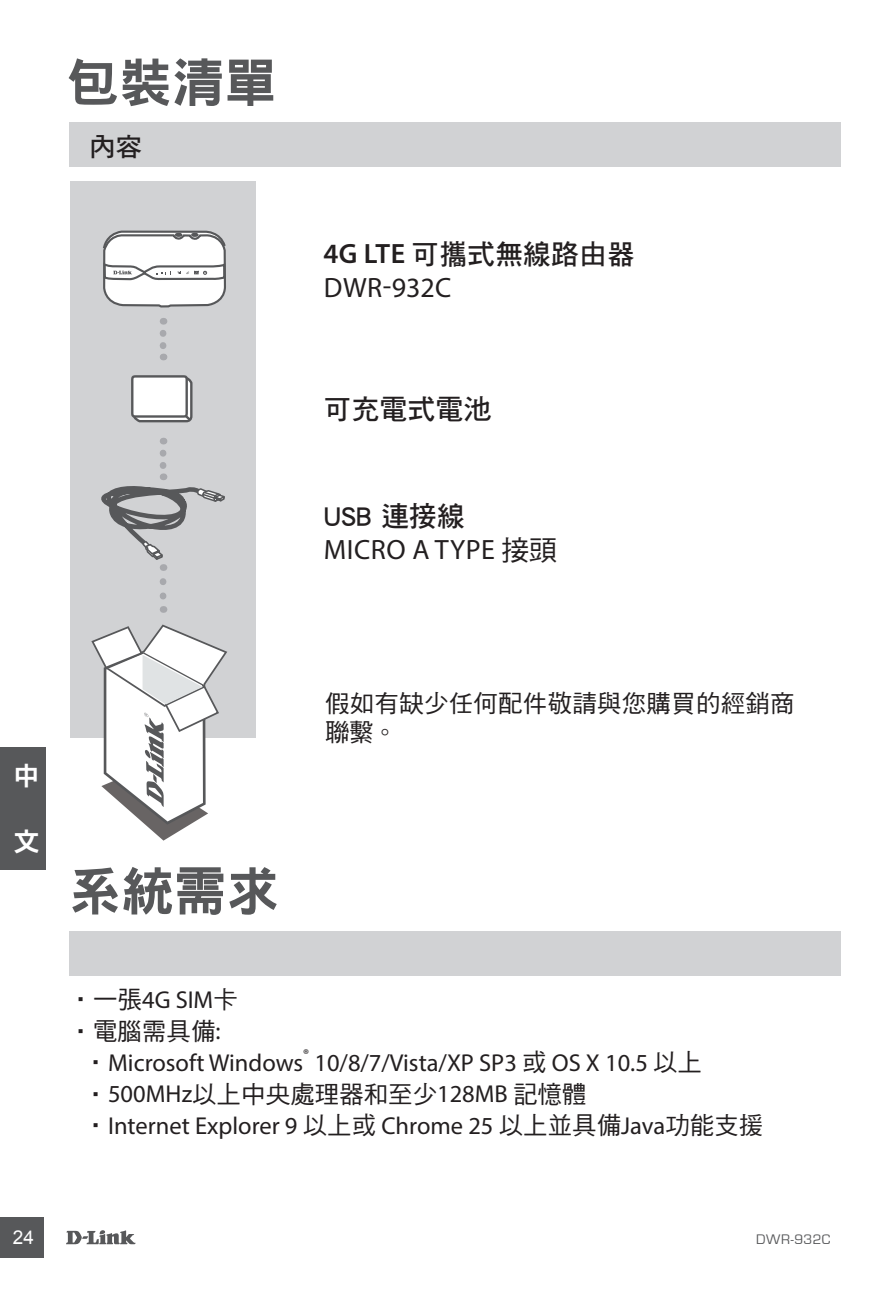
<style>
.page{position:relative;width:893px;height:1290px;background:#fff}
.page>*{position:absolute;margin:0;border:0;box-sizing:border-box;transform-origin:0 0}
.t1{font:52.5px "DF Hei Std W9";color:#57585a}
.t2{font:28px "DF Hei Std W7";color:#231f20}
.t3{font:28px "Myriad Pro";letter-spacing:.02em;color:#231f20}
.t4{font:26.25px "DF Hei Std W9";color:#fff}
.t5{font:26.25px "DF Hei Std W7";color:#231f20}
.t6{font:24.5px "Myriad Pro";color:#231f20}
.t7{font:24.5px/29.4px "DF Hei Std W5";letter-spacing:.01em;color:#231f20}
.t8{font:18.9px "Arial";color:#fff}
.t9{font:14.35px "Eurostile";letter-spacing:.03em;color:#57585a}
.t10{font:14.35px "Myriad Pro";color:#231f20}
.s1{font-family:"Myriad Pro";font-weight:600}
.s2{font-family:"DF Hei Std W5"}
.s3{font-family:"Myriad Pro"}
</style>
<div class="page">
<svg style="left:66px;top:1230px;width:70px;height:14px"></svg>
<div style="left:0;top:1217px;width:44px;height:41px;background:#57585a"></div>
<div style="left:0;top:747px;width:46px;height:123px;background:#57585a"></div>
<div style="left:69px;top:122px;width:771px;height:45px;background:#d1d2d4"></div>
<div style="left:69px;top:931px;width:771px;height:44px;background:#d1d2d4"></div>
<div style="left:70px;top:181px;width:186px;height:556px;background:#d1d2d4"></div>
<svg style="left:160px;top:333px;width:6px;height:27px"></svg>
<svg style="left:160px;top:581px;width:6px;height:32px"></svg>
<svg style="left:101px;top:453px;width:124px;height:118px"></svg>
<svg style="left:91px;top:624px;width:136px;height:216px"></svg>
<div style="left:131px;top:375px;width:57px;height:43px;border:2px solid #57585a;border-radius:4px"></div>
<svg style="left:132px;top:376px;width:61px;height:47px"></svg>
<svg style="left:103px;top:230px;width:123px;height:78px"></svg>
<h1 class="t1" style="left:67px;top:54px;width:211px">包裝清單</h1>
<p class="t5" style="left:90px;top:132px;width:54px">內容</p>
<p class="t2" style="left:324px;top:238px;width:313px"><span class="s1">4G LTE</span> 可攜式無線路由器</p>
<p class="t3" style="left:324px;top:270px;width:129px">DWR-932C</p>
<p class="t2" style="left:324px;top:393px;width:169px">可充電式電池</p>
<p class="t2" style="left:324px;top:501px;width:143px">USB 連接線</p>
<p class="t3" style="left:324px;top:532px;width:235px">MICRO A TYPE <span class="s2">接頭</span></p>
<p class="t4" style="left:14px;top:761px;width:25px">中</p>
<p class="t4" style="left:14px;top:827px;width:27px">文</p>
<p class="t7" style="left:325px;top:688px;width:471px">假如有缺少任何配件敬請與您購買的經銷商聯繫。</p>
<h1 class="t1" style="left:69px;top:862px;width:211px">系統需求</h1>
<p class="t6" style="left:69px;top:984px;width:171px"><span class="s2">‧一張</span>4G SIM<span class="s2">卡</span></p>
<p class="t7" style="left:69px;top:1016px;width:154px">‧電腦需具備<span class="s3">:</span></p>
<p class="t6" style="left:83px;top:1047px;width:221px"><span class="s2">‧</span>Microsoft Windows</p>
<p class="t10" style="left:303px;top:1045px;width:7px">®</p>
<p class="t6" style="left:314px;top:1047px;width:389px">10/8/7/Vista/XP SP3 <span class="s2">或</span> OS X 10.5 <span class="s2">以上</span></p>
<p class="t7" style="left:84px;top:1079px;width:505px">‧<span class="s3">500MHz</span>以上中央處理器和至少<span class="s3">128MB</span> 記憶體</p>
<p class="t6" style="left:84px;top:1110px;width:681px"><span class="s2">‧</span>Internet Explorer 9 <span class="s2">以上或</span> Chrome 25 <span class="s2">以上並具備</span>Java<span class="s2">功能支援</span></p>
<p class="t8" style="left:13px;top:1225px;width:23px">24</p>
<p class="t9" style="left:756px;top:1231px;width:76px">DWR-932C</p>
</div>
